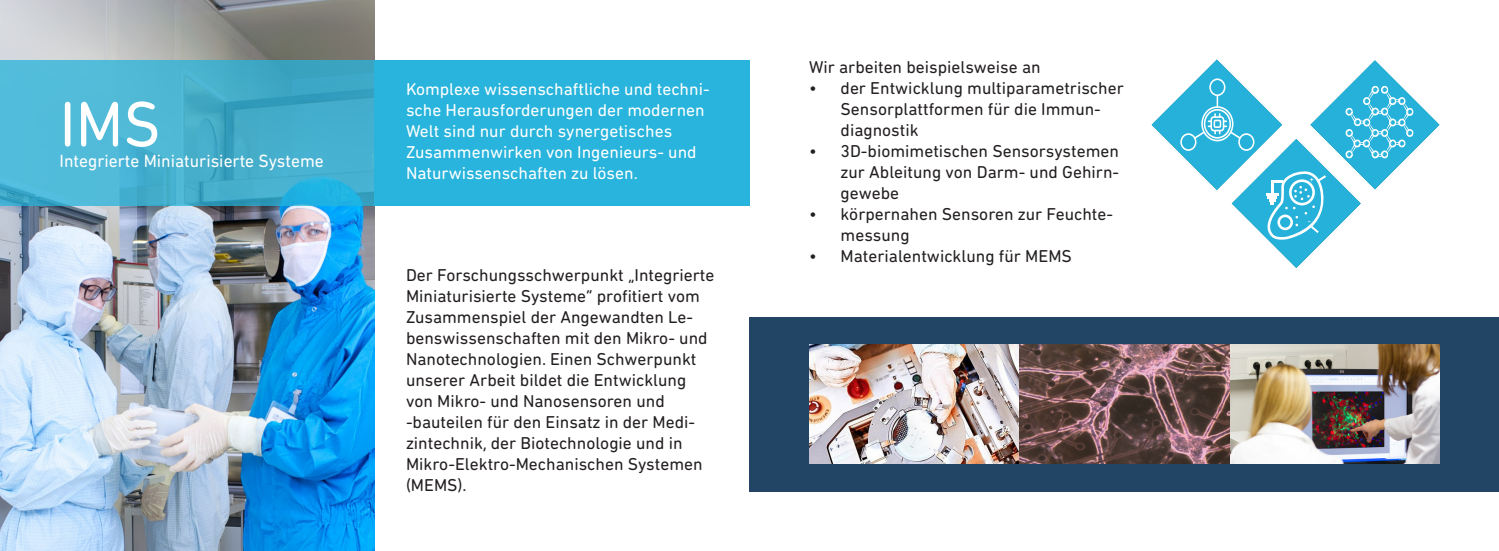
<style>
.page{position:relative;width:1499px;height:551px;background:#fff}
.page>*{position:absolute;margin:0;border:0;box-sizing:border-box;transform-origin:0 0}
.t1{font:64.92px "DIN Next Rounded LT Pro";color:#fff}
.t2{font:18.03px "DIN Next Rounded LT Pro";color:#fff}
.t3{font:17.5px/21px "DIN Next Rounded LT Pro";color:#231f20}
.t4{font:17.5px/21px "DIN Next Rounded LT Pro";color:#fff}
.t5{font:8.58px "DIN Next Rounded LT Pro";color:#fff}
</style>
<div class="page">
<img style="left:0;top:0;width:375px;height:551px">
<div style="left:375px;top:61px;width:374px;height:144px;background:#28b4dc"></div>
<svg style="left:0;top:61px;width:375px;height:144px;background:#46b1d0"></svg>
<div style="left:749px;top:317px;width:749px;height:174px;background:#234565"></div>
<img style="left:809px;top:345px;width:630px;height:119px">
<svg style="left:1019px;top:345px;width:210px;height:119px;background:#6e514f"></svg>
<svg style="left:1151px;top:60px;width:288px;height:208px"></svg>
<p class="t1" style="left:60px;top:87px;width:102px">IMS</p>
<p class="t2" style="left:60px;top:151px;width:266px">Integrierte Miniaturisierte Systeme</p>
<p class="t4" style="left:406px;top:79px;width:305px">Komplexe wissenschaftliche und techni&shy;sche Herausforderungen der modernen Welt sind nur durch synergetisches Zusammenwirken von Ingenieurs- und Naturwissenschaften zu lösen.</p>
<p class="t3" style="left:406px;top:264px;width:310px">Der Forschungsschwerpunkt „Integrierte Miniaturisierte Systeme“ profitiert vom Zusammenspiel der Angewandten Le&shy;benswissenschaften mit den Mikro- und Nanotechnologien. Einen Schwerpunkt unserer Arbeit bildet die Entwicklung von Mikro- und Nanosensoren und -bauteilen für den Einsatz in der Medi&shy;zintechnik, der Biotechnologie und in Mikro-Elektro-Mechanischen Systemen (MEMS).</p>
<p class="t3" style="left:809px;top:56px;width:233px">Wir arbeiten beispielsweise an</p>
<p class="t3" style="left:840px;top:77px;width:285px;text-indent:-32px">• der Entwicklung multiparametrischer<br>Sensorplattformen für die Immun&shy;diagnostik</p>
<p class="t3" style="left:840px;top:140px;width:280px;text-align:justify;text-indent:-32px">• 3D-biomimetischen Sensorsystemen zur Ableitung von Darm- und Gehirn&shy;gewebe</p>
<p class="t3" style="left:840px;top:203px;width:274px;text-indent:-32px">• körpernahen Sensoren zur Feuchte&shy;messung</p>
<p class="t3" style="left:809px;top:245px;width:264px">• Materialentwicklung für MEMS</p>
<p class="t5" style="left:1309px;top:174px;width:6px">+</p>
<p class="t5" style="left:1307px;top:216px;width:5px">-</p>
</div>
